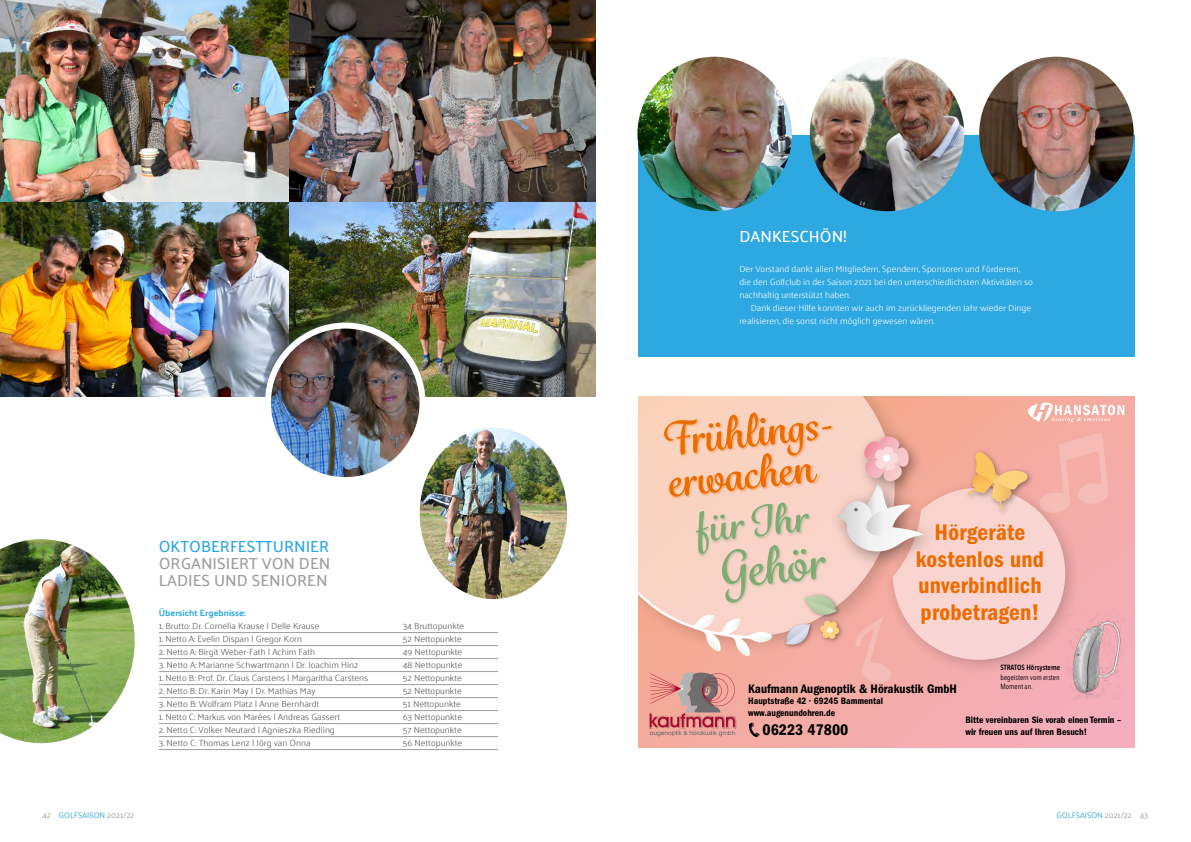
<style>
.page{position:relative;width:1191px;height:842px;background:#fff}
.page>*{position:absolute;margin:0;border:0;box-sizing:border-box;transform-origin:0 0}
.t1{font:600 condensed 23.4px/26.8px "Franklin Gothic";letter-spacing:.01em;color:#ed6c00;text-align:center}
.t2{font:500 16px/17px "Palanquin";color:#9c9d9d}
.t3{font:500 16px "Palanquin";color:#2ea8e0}
.t4{font:500 16px "Palanquin";color:#fff}
.t5{font:600 condensed 16px "Franklin Gothic";color:#000}
.t6{font:600 condensed 12.8px "Franklin Gothic";color:#000}
.t7{font:600 condensed 9.6px/11.5px "Franklin Gothic";color:#000}
.t8{font:300 9px "Palanquin";color:#565656}
.t9{font:300 9px/13px "Palanquin";color:#fff}
.t10{font:700 9px "Palanquin";color:#2ea8e0}
.t11{font:8px "Palanquin";color:#2ea8e0}
.t12{font:7.5px/9px "Avenir Next Condensed";color:#000}
.t13{font:600 7.5px "Avenir Next Condensed";color:#000}
.s1{color:#9c9d9d}
</style>
<div class="page">
<img style="left:0;top:0;width:595px;height:396px">
<div style="left:638px;top:135px;width:496px;height:221px;background:#2ea8e0"></div>
<img style="left:809px;top:57px;width:155px;height:154px;border-radius:77px">
<img style="left:637px;top:57px;width:155px;height:154px;border-radius:77px">
<img style="left:979px;top:57px;width:154px;height:154px;border-radius:77px">
<img style="left:0;top:539px;width:135px;height:204px">
<hr style="left:159px;top:632px;width:339px;height:1px;background:#9c9d9d">
<hr style="left:159px;top:645px;width:339px;height:1px;background:#9c9d9d">
<hr style="left:159px;top:658px;width:339px;height:1px;background:#9c9d9d">
<hr style="left:159px;top:671px;width:339px;height:1px;background:#9c9d9d">
<hr style="left:159px;top:684px;width:339px;height:1px;background:#9c9d9d">
<hr style="left:159px;top:697px;width:339px;height:1px;background:#9c9d9d">
<hr style="left:159px;top:710px;width:339px;height:1px;background:#9c9d9d">
<hr style="left:159px;top:723px;width:339px;height:1px;background:#9c9d9d">
<hr style="left:159px;top:736px;width:339px;height:1px;background:#9c9d9d">
<hr style="left:159px;top:749px;width:339px;height:1px;background:#9c9d9d">
<img style="left:268px;top:326px;width:154px;height:154px;border-radius:77px">
<div style="left:265px;top:323px;width:160px;height:160px;border:6px solid #fff;border-radius:50%"></div>
<img style="left:420px;top:428px;width:147px;height:171px">
<svg style="left:638px;top:396px;width:496px;height:351px;background:#f4acab"></svg>
<svg style="left:638px;top:396px;width:256px;height:7px;background:#f7cdb6"></svg>
<svg style="left:638px;top:403px;width:486px;height:334px;background:#efbaaf"></svg>
<h2 class="t3" style="left:159px;top:538px;width:172px">OKTOBERFESTTURNIER</h2>
<h2 class="t2" style="left:159px;top:555px;width:173px">ORGANISIERT VON DEN<br>LADIES UND SENIOREN</h2>
<p class="t10" style="left:159px;top:608px;width:88px">Übersicht Ergebnisse:</p>
<p class="t8" style="left:159px;top:621px;width:162px">1. Brutto: Dr. Cornelia Krause | Delle Krause</p>
<p class="t8" style="left:403px;top:621px;width:63px">34 Bruttopunkte</p>
<p class="t8" style="left:159px;top:634px;width:145px">1. Netto A: Evelin Dispan | Gregor Korn</p>
<p class="t8" style="left:403px;top:634px;width:61px">52 Nettopunkte</p>
<p class="t8" style="left:159px;top:647px;width:158px">2. Netto A: Birgit Weber-Fath | Achim Fath</p>
<p class="t8" style="left:403px;top:647px;width:61px">49 Nettopunkte</p>
<p class="t8" style="left:159px;top:660px;width:201px">3. Netto A: Marianne Schwartmann | Dr. Joachim Hinz</p>
<p class="t8" style="left:403px;top:660px;width:61px">48 Nettopunkte</p>
<p class="t8" style="left:159px;top:673px;width:211px">1. Netto B: Prof. Dr. Claus Carstens | Margaritha Carstens</p>
<p class="t8" style="left:403px;top:673px;width:61px">52 Nettopunkte</p>
<p class="t8" style="left:159px;top:686px;width:158px">2. Netto B: Dr. Karin May | Dr. Mathias May</p>
<p class="t8" style="left:403px;top:686px;width:61px">52 Nettopunkte</p>
<p class="t8" style="left:159px;top:699px;width:162px">3. Netto B: Wolfram Platz | Anne Bernhardt</p>
<p class="t8" style="left:403px;top:699px;width:60px">51 Nettopunkte</p>
<p class="t8" style="left:159px;top:712px;width:183px">1. Netto C: Markus von Marées | Andreas Gassert</p>
<p class="t8" style="left:403px;top:712px;width:61px">63 Nettopunkte</p>
<p class="t8" style="left:159px;top:725px;width:177px">2. Netto C: Volker Neutard | Agnieszka Riedling</p>
<p class="t8" style="left:403px;top:725px;width:61px">57 Nettopunkte</p>
<p class="t8" style="left:159px;top:738px;width:153px">3. Netto C: Thomas Lenz | Jörg van Onna</p>
<p class="t8" style="left:403px;top:738px;width:61px">56 Nettopunkte</p>
<h2 class="t4" style="left:739px;top:227px;width:109px">DANKESCHÖN!</h2>
<p class="t9" style="left:739px;top:263px;width:295px">Der Vorstand dankt allen Mitgliedern, Spendern, Sponsoren und Förderern, die den Golfclub in der Saison 2021 bei den unterschiedlichsten Aktivitäten so nachhaltig unterstützt haben.</p>
<p class="t9" style="left:739px;top:302px;width:293px;text-indent:11px">Dank dieser Hilfe konnten wir auch im zurückliegenden Jahr wieder Dinge realisieren, die sonst nicht möglich gewesen wären.</p>
<h1 class="t1" style="left:916px;top:519px;width:130px">Hörgeräte kostenlos und unverbindlich probetragen!</h1>
<h3 class="t6" style="left:748px;top:681px;width:210px">Kaufmann Augenoptik &amp; Hörakustik GmbH</h3>
<p class="t7" style="left:748px;top:695px;width:136px">Hauptstraße 42 · 69245 Bammental www.augenundohren.de</p>
<h2 class="t5" style="left:762px;top:721px;width:87px">06223 47800</h2>
<p class="t13" style="left:1000px;top:661px;width:61px">STRATOS Hörsysteme</p>
<p class="t12" style="left:1000px;top:672px;width:60px">begeistern vom ersten<br>Moment an.</p>
<p class="t7" style="left:965px;top:714px;width:157px">Bitte vereinbaren Sie vorab einen Termin – wir freuen uns auf Ihren Besuch!</p>
<p class="t11" style="left:43px;top:810px;width:93px"><span class="s1">42</span> GOLFSAISON <span class="s1">2021/22</span></p>
<p class="t11" style="left:1056px;top:810px;width:93px">GOLFSAISON <span class="s1">2021/22 43</span></p>
</div>
